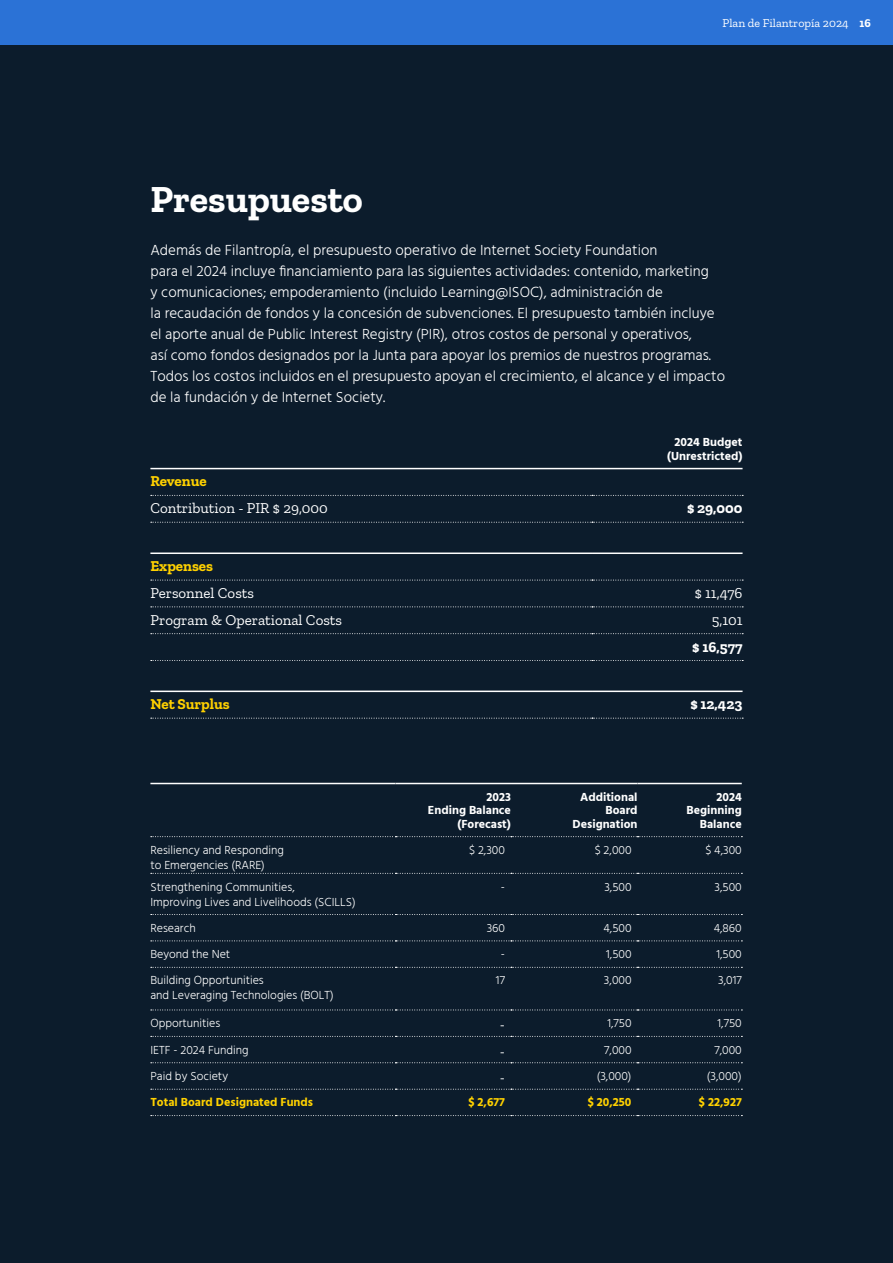
<style>
.page{position:relative;width:893px;height:1263px;background:#fff}
.page>*{position:absolute;margin:0;border:0;box-sizing:border-box;transform-origin:0 0}
.t1{font:700 38.1px "Zilla Slab";color:#fff}
.t2{font:300 15px/21px "Hind";color:#fff}
.t3{font:15px "Zilla Slab";color:#fff}
.t4{font:700 15px "Zilla Slab";color:#ffd100}
.t5{font:700 15px "Zilla Slab";color:#fff}
.t6{font:300 12px/15px "Hind";color:#fff}
.t7{font:700 12px/13.5px "Hind";color:#fff;text-align:right}
.t8{font:700 12px "Hind";color:#ffd100}
.t9{font:12px "Zilla Slab";color:#fff}
.s1{font-weight:700}
</style>
<div class="page">
<div style="left:0;top:0;width:893px;height:45px;background:#2b72d6"></div>
<div style="left:0;top:45px;width:893px;height:1218px;background:#0c1c2c"></div>
<hr style="left:150px;top:468px;width:442px;height:1px;background:#fff">
<hr style="left:592px;top:468px;width:150px;height:1px;background:#fff">
<svg style="left:151px;top:495px;width:592px;height:1px"></svg>
<svg style="left:151px;top:522px;width:592px;height:1px"></svg>
<hr style="left:150px;top:552px;width:442px;height:2px;background:#fff">
<hr style="left:592px;top:552px;width:150px;height:2px;background:#fff">
<svg style="left:151px;top:580px;width:592px;height:1px"></svg>
<svg style="left:151px;top:606px;width:592px;height:1px"></svg>
<svg style="left:151px;top:633px;width:592px;height:1px"></svg>
<svg style="left:151px;top:660px;width:592px;height:1px"></svg>
<hr style="left:150px;top:690px;width:442px;height:2px;background:#fff">
<hr style="left:592px;top:690px;width:150px;height:2px;background:#fff">
<svg style="left:151px;top:718px;width:592px;height:1px"></svg>
<hr style="left:150px;top:783px;width:245px;height:1px;background:#fff">
<hr style="left:395px;top:783px;width:116px;height:1px;background:#fff">
<hr style="left:511px;top:783px;width:126px;height:1px;background:#fff">
<hr style="left:638px;top:783px;width:104px;height:1px;background:#fff">
<svg style="left:151px;top:836px;width:591px;height:1px"></svg>
<svg style="left:151px;top:873px;width:591px;height:1px"></svg>
<svg style="left:151px;top:914px;width:591px;height:1px"></svg>
<svg style="left:151px;top:940px;width:591px;height:1px"></svg>
<svg style="left:151px;top:967px;width:591px;height:1px"></svg>
<svg style="left:151px;top:1009px;width:591px;height:1px"></svg>
<svg style="left:151px;top:1036px;width:591px;height:1px"></svg>
<svg style="left:151px;top:1062px;width:591px;height:1px"></svg>
<svg style="left:151px;top:1089px;width:591px;height:1px"></svg>
<svg style="left:151px;top:1115px;width:591px;height:1px"></svg>
<h1 class="t1" style="left:150px;top:178px;width:214px">Presupuesto</h1>
<p class="t9" style="left:722px;top:16px;width:150px">Plan de Filantropía 2024 <span class="s1">16</span></p>
<p class="t2" style="left:150px;top:240px;width:576px">Además de Filantropía, el presupuesto operativo de Internet Society Foundation<br>para el 2024 incluye financiamiento para las siguientes actividades: contenido, marketing<br>y comunicaciones; empoderamiento (incluido Learning@ISOC), administración de<br>la recaudación de fondos y la concesión de subvenciones. El presupuesto también incluye el aporte anual de Public Interest Registry (PIR), otros costos de personal y operativos,<br>así como fondos designados por la Junta para apoyar los premios de nuestros programas.<br>Todos los costos incluidos en el presupuesto apoyan el crecimiento, el alcance y el impacto de la fundación y de Internet Society.</p>
<p class="t7" style="left:667px;top:435px;width:77px">2024 Budget (Unrestricted)</p>
<p class="t4" style="left:150px;top:473px;width:58px">Revenue</p>
<p class="t3" style="left:150px;top:500px;width:179px">Contribution - PIR $ 29,000</p>
<p class="t5" style="left:687px;top:500px;width:57px">$ 29,000</p>
<p class="t4" style="left:150px;top:557px;width:64px">Expenses</p>
<p class="t3" style="left:150px;top:585px;width:105px">Personnel Costs</p>
<p class="t3" style="left:695px;top:585px;width:49px">$ 11,476</p>
<p class="t3" style="left:150px;top:611px;width:193px">Program &amp; Operational Costs</p>
<p class="t3" style="left:712px;top:611px;width:32px">5,101</p>
<p class="t5" style="left:692px;top:638px;width:52px">$ 16,577</p>
<p class="t4" style="left:150px;top:695px;width:81px">Net Surplus</p>
<p class="t5" style="left:690px;top:695px;width:54px">$ 12,423</p>
<p class="t7" style="left:428px;top:790px;width:85px">2023<br>Ending Balance (Forecast)</p>
<p class="t7" style="left:572px;top:790px;width:67px">Additional<br>Board<br>Designation</p>
<p class="t7" style="left:687px;top:790px;width:57px">2024<br>Beginning<br>Balance</p>
<p class="t6" style="left:150px;top:843px;width:135px">Resiliency and Responding to Emergencies (RARE)</p>
<p class="t6" style="left:469px;top:843px;width:37px">$ 2,300</p>
<p class="t6" style="left:595px;top:843px;width:38px">$ 2,000</p>
<p class="t6" style="left:705px;top:843px;width:38px">$ 4,300</p>
<p class="t6" style="left:150px;top:880px;width:207px">Strengthening Communities,<br>Improving Lives and Livelihoods (SCILLS)</p>
<p class="t6" style="left:501px;top:880px;width:6px">-</p>
<p class="t6" style="left:604px;top:880px;width:29px">3,500</p>
<p class="t6" style="left:715px;top:880px;width:29px">3,500</p>
<p class="t6" style="left:150px;top:921px;width:47px">Research</p>
<p class="t6" style="left:487px;top:921px;width:20px">360</p>
<p class="t6" style="left:603px;top:921px;width:30px">4,500</p>
<p class="t6" style="left:714px;top:921px;width:30px">4,860</p>
<p class="t6" style="left:150px;top:947px;width:81px">Beyond the Net</p>
<p class="t6" style="left:501px;top:947px;width:6px">-</p>
<p class="t6" style="left:606px;top:947px;width:27px">1,500</p>
<p class="t6" style="left:716px;top:947px;width:27px">1,500</p>
<p class="t6" style="left:150px;top:974px;width:185px">Building Opportunities<br>and Leveraging Technologies (BOLT)</p>
<p class="t6" style="left:496px;top:974px;width:11px">17</p>
<p class="t6" style="left:604px;top:974px;width:29px">3,000</p>
<p class="t6" style="left:718px;top:974px;width:25px">3,017</p>
<p class="t6" style="left:150px;top:1016px;width:71px">Opportunities</p>
<p class="t2" style="left:500px;top:1015px;width:7px">-</p>
<p class="t6" style="left:607px;top:1016px;width:26px">1,750</p>
<p class="t6" style="left:718px;top:1016px;width:26px">1,750</p>
<p class="t6" style="left:150px;top:1043px;width:100px">IETF - 2024 Funding</p>
<p class="t2" style="left:500px;top:1042px;width:7px">-</p>
<p class="t6" style="left:604px;top:1043px;width:29px">7,000</p>
<p class="t6" style="left:714px;top:1043px;width:29px">7,000</p>
<p class="t6" style="left:150px;top:1069px;width:79px">Paid by Society</p>
<p class="t2" style="left:500px;top:1068px;width:7px">-</p>
<p class="t6" style="left:597px;top:1069px;width:36px">(3,000)</p>
<p class="t6" style="left:707px;top:1069px;width:36px">(3,000)</p>
<p class="t8" style="left:150px;top:1095px;width:164px">Total Board Designated Funds</p>
<p class="t8" style="left:468px;top:1095px;width:38px">$ 2,677</p>
<p class="t8" style="left:588px;top:1095px;width:45px">$ 20,250</p>
<p class="t8" style="left:699px;top:1095px;width:44px">$ 22,927</p>
</div>
